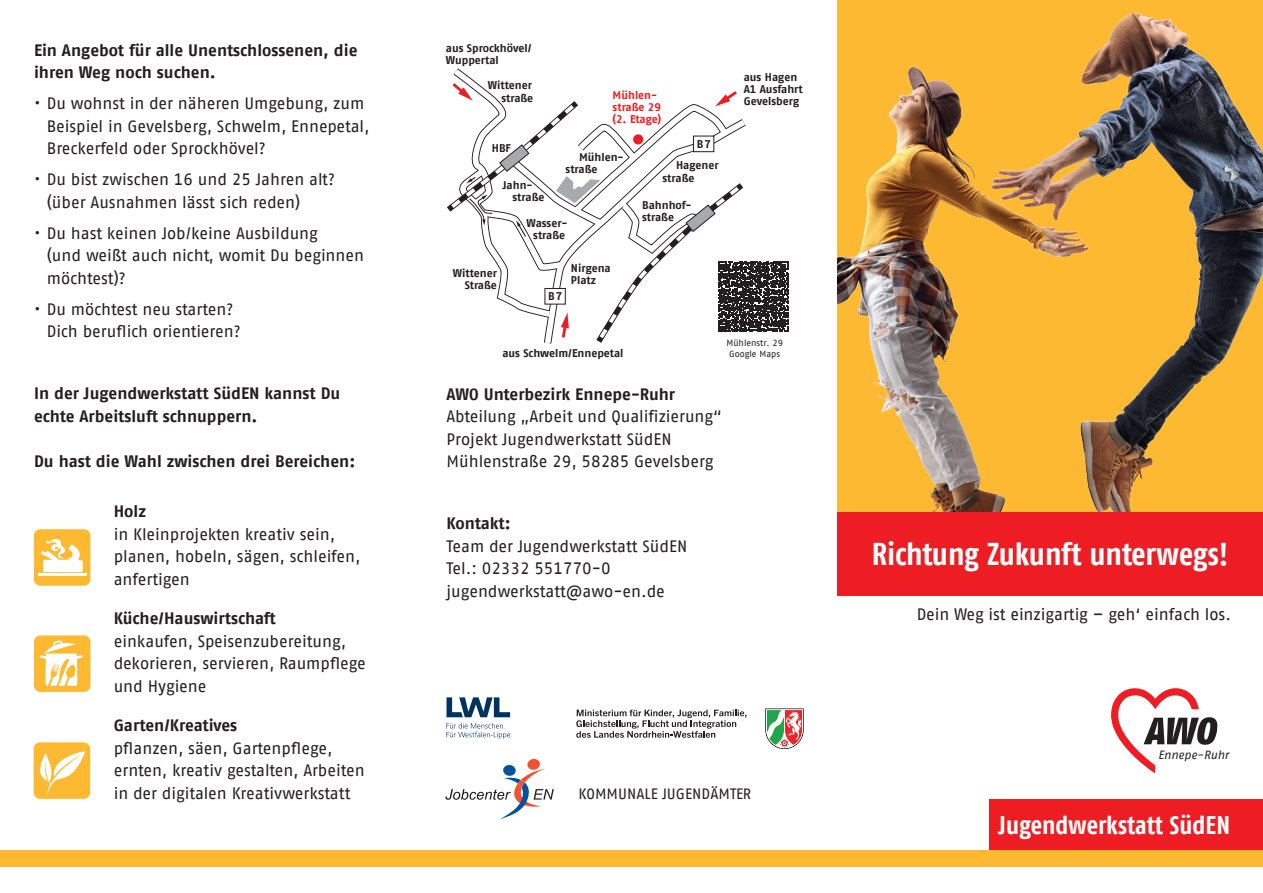
<style>
.page{position:relative;width:1263px;height:893px;background:#fff}
.page>*{position:absolute;margin:0;border:0;box-sizing:border-box;transform-origin:0 0}
.t1{font:700 31.5px "AWO Fago Cond";letter-spacing:-.005em;color:#fff}
.t2{font:700 25.5px "AWO Fago Cond";color:#fff}
.t3{font:16.5px/22.5px "AWO Fago Office";color:#231f20}
.t4{font:700 16.5px/22.5px "AWO Fago Office";color:#231f20}
.t5{font:15px "AWO Fago Office";color:#231f20}
.t6{font:italic 12px "AWO Fago Office";color:#231f20}
.t7{font:700 11.25px/12.1px "AWO Fago Office";color:#231f20}
.t8{font:700 11.25px/12.1px "AWO Fago Office";color:#ee1d23}
.t9{font:9px/10.8px "AWO Fago Office";color:#231f20;text-align:center}
</style>
<div class="page">
<div style="left:990px;top:799px;width:273px;height:51px;background:#ee1d23"></div>
<svg style="left:1111px;top:688px;width:106px;height:85px"></svg>
<div style="left:0;top:850px;width:1263px;height:17px;background:#fdb931"></div>
<svg style="left:788px;top:261px;width:1px;height:71px"></svg>
<svg style="left:447px;top:68px;width:341px;height:276px"></svg>
<div style="left:34px;top:635px;width:56px;height:57px;background:#fdb931;border-radius:6px"></div>
<svg style="left:40px;top:640px;width:43px;height:46px"></svg>
<div style="left:34px;top:529px;width:56px;height:57px;background:#fdb931;border-radius:6px"></div>
<svg style="left:41px;top:539px;width:42px;height:33px"></svg>
<hr style="left:38px;top:574px;width:48px;height:2px;background:#fff">
<div style="left:34px;top:742px;width:56px;height:57px;background:#fdb931;border-radius:6px"></div>
<svg style="left:40px;top:751px;width:46px;height:44px"></svg>
<svg style="left:446px;top:697px;width:64px;height:20px"></svg>
<svg style="left:446px;top:723px;width:65px;height:16px"></svg>
<img style="left:960px;top:0;width:303px;height:512px">
<img style="left:838px;top:23px;width:295px;height:489px">
<div style="left:838px;top:512px;width:425px;height:83px;background:#ee1d23"></div>
<svg style="left:445px;top:758px;width:109px;height:61px"></svg>
<svg style="left:765px;top:708px;width:39px;height:41px"></svg>
<svg style="left:576px;top:710px;width:170px;height:28px"></svg>
<p class="t4" style="left:34px;top:38px;width:325px">Ein Angebot für alle Unentschlossenen, die ihren Weg noch suchen.</p>
<p class="t3" style="left:47px;top:92px;width:324px;text-indent:-13px">• Du wohnst in der näheren Umgebung, zum<br>Beispiel in Gevelsberg, Schwelm, Ennepetal,<br>Breckerfeld oder Sprockhövel?</p>
<p class="t3" style="left:47px;top:168px;width:290px;text-indent:-13px">• Du bist zwischen 16 und 25 Jahren alt? (über Ausnahmen lässt sich reden)</p>
<p class="t3" style="left:47px;top:222px;width:319px;text-indent:-13px">• Du hast keinen Job/keine Ausbildung<br>(und weißt auch nicht, womit Du beginnen möchtest)?</p>
<p class="t3" style="left:47px;top:298px;width:196px;text-indent:-13px">• Du möchtest neu starten?<br>Dich beruflich orientieren?</p>
<p class="t4" style="left:34px;top:382px;width:308px">In der Jugendwerkstatt SüdEN kannst Du echte Arbeitsluft schnuppern.</p>
<p class="t4" style="left:34px;top:450px;width:323px">Du hast die Wahl zwischen drei Bereichen:</p>
<p class="t4" style="left:114px;top:500px;width:34px">Holz</p>
<p class="t3" style="left:114px;top:522px;width:248px">in Kleinprojekten kreativ sein, planen, hobeln, sägen, schleifen, anfertigen</p>
<p class="t4" style="left:114px;top:607px;width:164px">Küche/Hauswirtschaft</p>
<p class="t3" style="left:114px;top:629px;width:254px">einkaufen, Speisenzubereitung, dekorieren, servieren, Raumpflege und Hygiene</p>
<p class="t4" style="left:114px;top:714px;width:125px">Garten/Kreatives</p>
<p class="t3" style="left:114px;top:736px;width:253px">pflanzen, säen, Gartenpflege, ernten, kreativ gestalten, Arbeiten in der digitalen Kreativwerkstatt</p>
<p class="t7" style="left:446px;top:41px;width:87px">aus Sprockhövel/<br>Wuppertal</p>
<p class="t7" style="left:488px;top:79px;width:47px;text-align:right">Wittener straße</p>
<p class="t8" style="left:613px;top:88px;width:50px">Mühlen&shy;straße 29 (2. Etage)</p>
<p class="t7" style="left:492px;top:142px;width:21px">HBF</p>
<p class="t7" style="left:512px;top:179px;width:33px;text-indent:-10px">Jahn&shy;straße</p>
<p class="t7" style="left:566px;top:150px;width:60px;text-indent:13px">Mühlen&shy;straße</p>
<p class="t7" style="left:453px;top:267px;width:46px;text-align:right">Wittener<br>Straße</p>
<p class="t7" style="left:526px;top:217px;width:42px;text-align:center">Wasser&shy;straße</p>
<p class="t7" style="left:548px;top:290px;width:16px">B7</p>
<p class="t7" style="left:571px;top:261px;width:41px">Nirgena<br>Platz</p>
<p class="t7" style="left:697px;top:137px;width:16px">B7</p>
<p class="t7" style="left:662px;top:159px;width:58px;text-indent:13px">Hagener straße</p>
<p class="t7" style="left:642px;top:199px;width:51px">Bahnhof&shy;straße</p>
<p class="t7" style="left:744px;top:70px;width:61px">aus Hagen<br>A1 Ausfahrt<br>Gevelsberg</p>
<p class="t7" style="left:502px;top:346px;width:123px">aus Schwelm/Ennepetal</p>
<p class="t9" style="left:726px;top:337px;width:58px">Mühlenstr. 29<br>Google Maps</p>
<p class="t4" style="left:446px;top:382px;width:230px">AWO Unterbezirk Ennepe-Ruhr</p>
<p class="t3" style="left:446px;top:405px;width:277px">Abteilung „Arbeit und Qualifizierung“<br>Projekt Jugendwerkstatt SüdEN<br>Mühlenstraße 29, 58285 Gevelsberg</p>
<p class="t4" style="left:446px;top:512px;width:66px">Kontakt:</p>
<p class="t3" style="left:446px;top:534px;width:242px">Team der Jugendwerkstatt SüdEN<br>Tel.: 02332 551770-0 jugendwerkstatt@awo-en.de</p>
<p class="t5" style="left:578px;top:786px;width:174px">KOMMUNALE JUGENDÄMTER</p>
<h1 class="t1" style="left:872px;top:535px;width:358px">Richtung Zukunft unterwegs!</h1>
<p class="t3" style="left:917px;top:602px;width:316px">Dein Weg ist einzigartig – geh‘ einfach los.</p>
<p class="t6" style="left:1158px;top:748px;width:72px">Ennepe-Ruhr</p>
<h2 class="t2" style="left:998px;top:810px;width:233px">Jugendwerkstatt SüdEN</h2>
</div>
